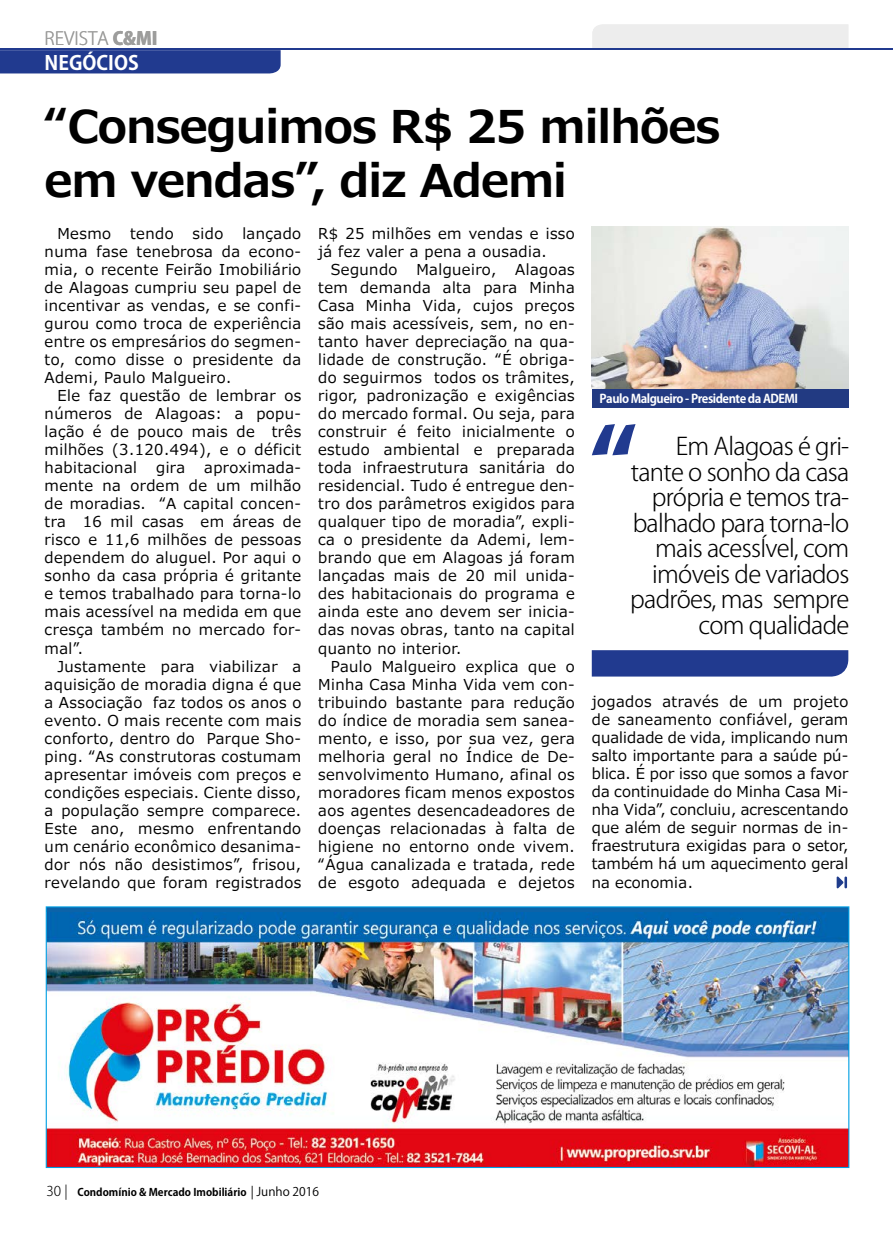
<style>
.page{position:relative;width:893px;height:1234px;background:#fff}
.page>*{position:absolute;margin:0;border:0;box-sizing:border-box;transform-origin:0 0}
.t1{font:700 45px/54px "Meiryo UI";letter-spacing:-.02em;color:#000}
.t2{font:300 24px/25.5px "Koz Go Pr 6 N";letter-spacing:-.03em;color:#000;text-align:right}
.t3{font:700 19.5px "Koz Go Pr 6 N";color:#fff}
.t4{font:300 18px "Koz Go Pr 6 N";color:#9d9d9c}
.t5{font:15px/18px "Meiryo UI";letter-spacing:.03em;color:#000;text-align:justify}
.t6{font:700 12px "Koz Go Pr 6 N";letter-spacing:-.04em;color:#fff}
.t7{font:700 10.5px "Koz Go Pr 6 N";color:#000}
.s1{font-weight:800}
.s2{font-weight:300;font-size:13.5px}
.s3{font-weight:400;font-size:12px}
</style>
<div class="page">
<div style="left:0;top:50px;width:281px;height:23px;background:#213a8f"></div>
<hr style="left:0;top:48px;width:893px;height:1px;background:#213a8f">
<div style="left:592px;top:24px;width:256px;height:24px;background:#ededed"></div>
<img style="left:592px;top:227px;width:256px;height:161px">
<svg style="left:592px;top:424px;width:44px;height:31px"></svg>
<div style="left:592px;top:650px;width:256px;height:26px;background:#213a8f"></div>
<div style="left:592px;top:389px;width:256px;height:18px;background:#223a82"></div>
<svg style="left:837px;top:876px;width:10px;height:12px"></svg>
<img style="left:48px;top:912px;width:799px;height:253px">
<div style="left:46px;top:906px;width:803px;height:261px;border:1px solid #009fe3"></div>
<p class="t4" style="left:45px;top:28px;width:114px">REVISTA <span class="s1">C&amp;MI</span></p>
<h3 class="t3" style="left:45px;top:52px;width:96px">NEGÓCIOS</h3>
<h1 class="t1" style="left:45px;top:102px;width:677px">“Conseguimos R$ 25 milhões em vendas”, diz Ademi</h1>
<p class="t5" style="left:45px;top:225px;width:258px;text-indent:198px">lançado numa fase tenebrosa da econo&shy;mia, o recente Feirão Imobiliário de Alagoas cumpriu seu papel de incentivar as vendas, e se confi&shy;gurou como troca de experiência entre os empresários do segmen&shy;to, como disse o presidente da Ademi, Paulo Malgueiro.</p>
<p class="t5" style="left:45px;top:387px;width:258px;text-indent:13px">Ele faz questão de lembrar os números de Alagoas: a popu&shy;lação é de pouco mais de três milhões (3.120.494), e o déficit habitacional</p>
<p class="t5" style="left:57px;top:225px;width:55px">Mesmo</p>
<p class="t5" style="left:130px;top:225px;width:45px">tendo</p>
<p class="t5" style="left:193px;top:225px;width:32px">sido</p>
<p class="t5" style="left:45px;top:459px;width:258px;text-indent:160px">aproximada&shy;mente na ordem de um milhão de moradias. “A capital concen&shy;tra 16 mil casas em áreas de risco e 11,6 milhões de pessoas dependem do aluguel. Por aqui o sonho da casa própria é gritante e temos trabalhado para torna-lo mais acessível na medida em que cresça também no mercado for&shy;mal”.</p>
<p class="t5" style="left:45px;top:657px;width:258px;text-indent:13px">Justamente para viabilizar a aquisição de moradia digna é que a Associação faz todos os anos o evento. O mais recente com mais conforto, dentro do Parque Sho&shy;ping. “As construtoras costumam apresentar imóveis com preços e condições especiais. Ciente disso, a população sempre comparece.<br>Este ano, mesmo enfrentando um cenário econômico desanima&shy;dor nós não desistimos”, frisou, revelando que foram registrados</p>
<p class="t5" style="left:156px;top:459px;width:30px">gira</p>
<p class="t5" style="left:318px;top:225px;width:258px">R$ 25 milhões em vendas e isso</p>
<p class="t5" style="left:318px;top:243px;width:230px">já fez valer a pena a ousadia.</p>
<p class="t5" style="left:331px;top:261px;width:68px">Segundo</p>
<p class="t5" style="left:416px;top:261px;width:81px">Malgueiro,</p>
<p class="t5" style="left:318px;top:261px;width:258px;text-indent:197px">Alagoas tem demanda alta para Minha Casa Minha Vida, cujos preços são mais acessíveis, sem, no en&shy;tanto haver depreciação na qua&shy;lidade de construção. “É obriga&shy;do seguirmos todos os trâmites, rigor, padronização e exigências do mercado formal. Ou seja, para construir é feito inicialmente o estudo ambiental e preparada toda infraestrutura sanitária do residencial. Tudo é entregue den&shy;tro dos parâmetros exigidos para qualquer tipo de moradia”, expli&shy;ca o presidente da Ademi, lem&shy;brando que em Alagoas já foram lançadas mais de 20 mil unida&shy;des habitacionais do programa e ainda este ano devem ser inicia&shy;das novas obras, tanto na capital quanto no interior.</p>
<p class="t5" style="left:318px;top:657px;width:258px;text-indent:13px">Paulo Malgueiro explica que o Minha Casa Minha Vida vem con&shy;tribuindo bastante para redução do índice de moradia sem sanea&shy;mento, e isso, por sua vez, gera melhoria geral no Índice de De&shy;senvolvimento Humano, afinal os moradores ficam menos expostos aos agentes desencadeadores de doenças relacionadas à falta de higiene no entorno onde vivem. “Água canalizada e tratada, rede de esgoto adequada e dejetos</p>
<p class="t6" style="left:600px;top:391px;width:200px">Paulo Malgueiro - Presidente da ADEMI</p>
<h2 class="t2" style="left:630px;top:434px;width:221px">Em Alagoas é gri&shy;tante o sonho da casa própria e temos tra&shy;balhado para torna-lo mais acessÍvel, com imóveis de variados padrões, mas sempre com qualidade</h2>
<p class="t5" style="left:592px;top:693px;width:258px">jogados através de um projeto de saneamento confiável, geram qualidade de vida, implicando num salto importante para a saúde pú&shy;blica. É por isso que somos a favor da continuidade do Minha Casa Mi&shy;nha Vida”, concluiu, acrescentando que além de seguir normas de in&shy;fraestrutura exigidas para o setor, também há um aquecimento geral na economia.</p>
<p class="t7" style="left:46px;top:1185px;width:274px"><span class="s2">30 |</span> Condomínio &amp; Mercado Imobiliário <span class="s3">| Junho 2016</span></p>
</div>
